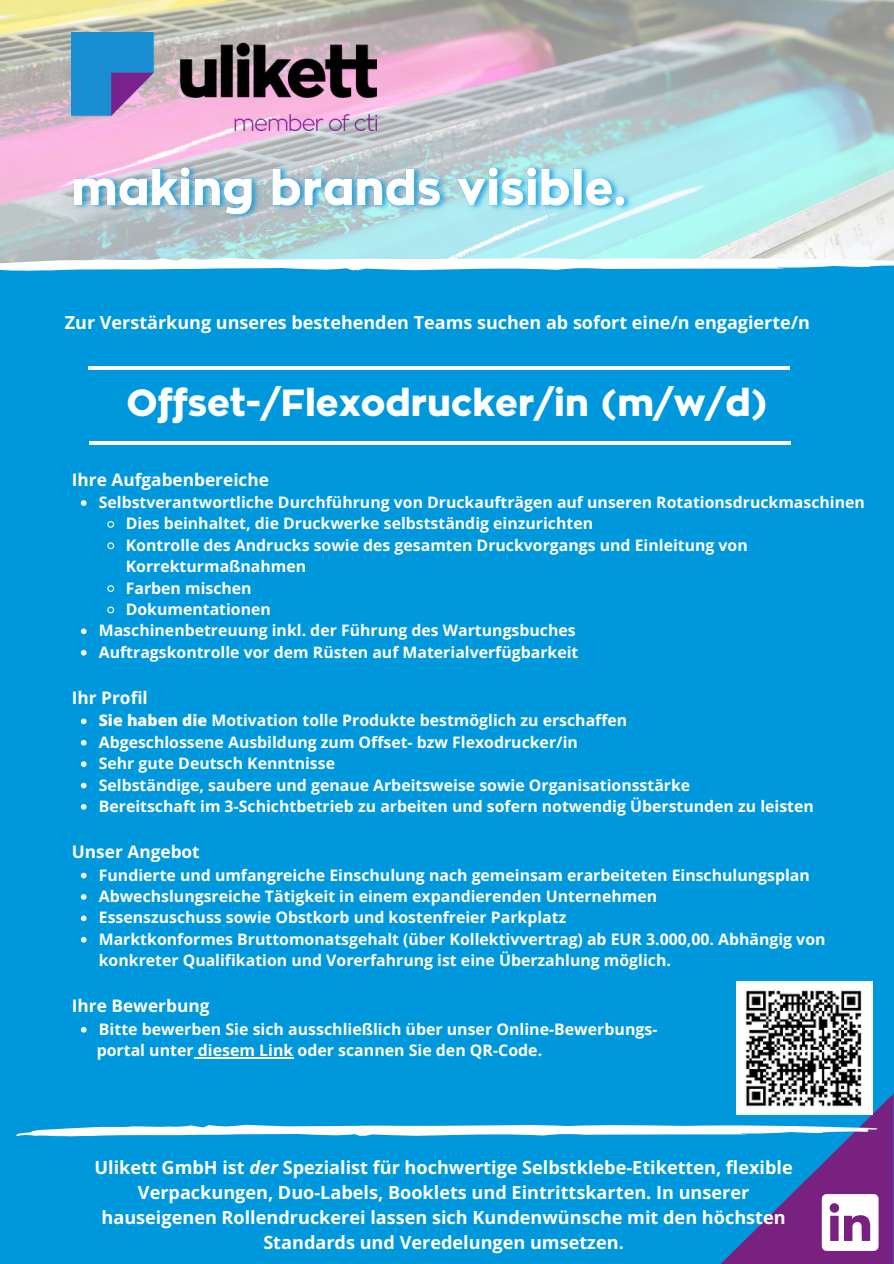
<style>
.page{position:relative;width:894px;height:1264px;background:#fff}
.page>*{position:absolute;margin:0;border:0;box-sizing:border-box;transform-origin:0 0}
.t1{font:800 37.5px "Zona Pro";color:#fff}
.t2{font:700 18.15px/24.8px "Open Sans";color:#fff;text-align:center}
.t3{font:700 18px "Open Sans";color:#fff}
.t4{font:700 17.25px "Open Sans";color:#fff}
.t5{font:700 15.9px/21.3px "Open Sans";color:#fff}
.s1{font-weight:800}
.s2{font-style:italic}
</style>
<div class="page">
<div style="left:0;top:0;width:893px;height:1263px;background:#0098dc"></div>
<img style="left:0;top:0;width:893px;height:257px">
<hr style="left:89px;top:366px;width:700px;height:4px;background:#fff">
<hr style="left:89px;top:441px;width:701px;height:3px;background:#fff">
<div style="left:736px;top:981px;width:136px;height:134px;background:#fff"></div>
<svg style="left:0;top:257px;width:893px;height:14px;background:#cce9f4"></svg>
<svg style="left:16px;top:1093px;width:877px;height:170px"></svg>
<img style="left:72px;top:33px;width:304px;height:98px">
<svg style="left:81px;top:500px;width:5px;height:6px"></svg>
<svg style="left:107px;top:521px;width:8px;height:7px"></svg>
<svg style="left:107px;top:542px;width:8px;height:8px"></svg>
<svg style="left:107px;top:585px;width:8px;height:7px"></svg>
<svg style="left:107px;top:606px;width:8px;height:8px"></svg>
<svg style="left:81px;top:628px;width:5px;height:6px"></svg>
<svg style="left:81px;top:650px;width:5px;height:5px"></svg>
<svg style="left:81px;top:718px;width:5px;height:6px"></svg>
<svg style="left:81px;top:740px;width:5px;height:5px"></svg>
<svg style="left:81px;top:761px;width:5px;height:6px"></svg>
<svg style="left:81px;top:782px;width:5px;height:6px"></svg>
<svg style="left:81px;top:804px;width:5px;height:5px"></svg>
<svg style="left:81px;top:872px;width:5px;height:6px"></svg>
<svg style="left:81px;top:894px;width:5px;height:5px"></svg>
<svg style="left:81px;top:915px;width:5px;height:6px"></svg>
<svg style="left:81px;top:936px;width:5px;height:6px"></svg>
<svg style="left:81px;top:1027px;width:5px;height:5px"></svg>
<hr style="left:194px;top:1057px;width:99px;height:1px;background:#fff">
<img style="left:744px;top:990px;width:119px;height:117px">
<img style="left:69px;top:160px;width:567px;height:63px">
<p class="t3" style="left:65px;top:309px;width:746px">Zur Verstä rkung unseres bestehenden Teams suchen ab sofort eine/n engagierte/n</p>
<p class="t1" style="left:126px;top:384px;width:642px">Offset-/Flexodrucker/in (m/w/d)</p>
<p class="t4" style="left:72px;top:467px;width:198px">Ihre Aufgabenbereiche</p>
<p class="t5" style="left:99px;top:491px;width:767px">Selbstverantwortliche Durchführung von Druckaufträgen auf unseren Rotationsdruckmaschinen</p>
<p class="t5" style="left:126px;top:512px;width:468px">Dies beinhaltet, die Druckwerke selbstständig einzurichten</p>
<h3 class="t5" style="left:126px;top:534px;width:623px">Kontrolle des Andrucks sowie des gesamten Druckvorgangs und Einleitung von<br>Korrekturmaßnahmen</h3>
<p class="t5" style="left:126px;top:577px;width:127px">Farben mischen</p>
<h2 class="t5" style="left:126px;top:598px;width:147px">Dokumentationen</h2>
<p class="t5" style="left:99px;top:619px;width:478px">Maschinenbetreuung inkl. der Führung des Wartungsbuches</p>
<h3 class="t5" style="left:99px;top:641px;width:481px">Auftragskontrolle vor dem Rüsten auf Materialverfügbarkeit</h3>
<p class="t4" style="left:72px;top:685px;width:77px">Ihr Profil</p>
<p class="t5" style="left:99px;top:709px;width:530px"><span class="s1">Sie haben die</span> Motivation tolle Produkte bestmöglich zu erschaffen</p>
<p class="t5" style="left:99px;top:731px;width:480px">Abgeschlossene Ausbildung zum Offset- bzw Flexodrucker/in</p>
<p class="t5" style="left:99px;top:752px;width:238px">Sehr gute Deutsch Kenntnisse</p>
<p class="t5" style="left:99px;top:773px;width:592px">Selbständige, saubere und genaue Arbeitsweise sowie Organisationsstärke</p>
<p class="t5" style="left:99px;top:795px;width:716px">Bereitschaft im 3-Schichtbetrieb zu arbeiten und sofern notwendig Überstunden zu leisten</p>
<p class="t4" style="left:72px;top:839px;width:129px">Unser Angebot</p>
<h3 class="t5" style="left:99px;top:863px;width:712px">Fundierte und umfangreiche Einschulung nach gemeinsam erarbeiteten Einschulungsplan</h3>
<p class="t5" style="left:99px;top:885px;width:559px">Abwechslungsreiche Tätigkeit in einem expandierenden Unternehmen</p>
<p class="t5" style="left:99px;top:906px;width:469px">Essenszuschuss sowie Obstkorb und kostenfreier Parkplatz</p>
<p class="t5" style="left:99px;top:928px;width:728px">Marktkonformes Bruttomonatsgehalt (über Kollektivvertrag) ab EUR 3.000,00. Abhängig von konkreter Qualifikation und Vorerfahrung ist eine Überzahlung möglich.</p>
<p class="t4" style="left:72px;top:993px;width:139px">Ihre Bewerbung</p>
<p class="t5" style="left:99px;top:1018px;width:560px">Bitte bewerben Sie sich ausschließlich über unser Online-Bewerbungs-</p>
<h3 class="t5" style="left:97px;top:1039px;width:447px">portal unter diesem Link oder scannen Sie den QR-Code.</h3>
<p class="t2" style="left:94px;top:1154px;width:699px">Ulikett GmbH ist <span class="s2">der</span> Spezialist für hochwertige Selbstklebe-Etiketten, flexible Verpackungen, Duo-Labels, Booklets und Eintrittskarten. In unserer hauseigenen Rollendruckerei lassen sich Kundenwünsche mit den höchsten Standards und Veredelungen umsetzen.</p>
</div>
